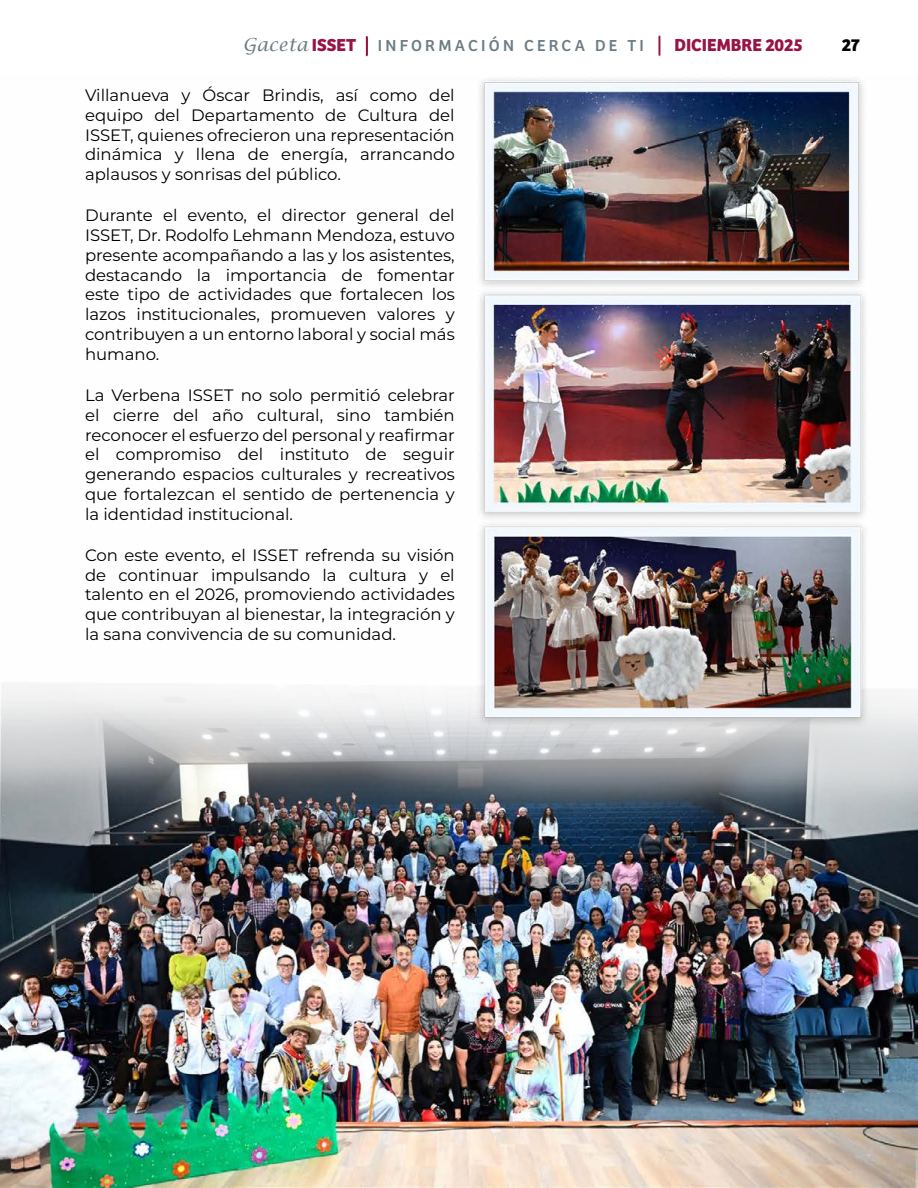
<style>
.page{position:relative;width:918px;height:1188px;background:#fff}
.page>*{position:absolute;margin:0;border:0;box-sizing:border-box;transform-origin:0 0}
.t1{font:700 18px "Bree";color:#981447}
.t2{font:700 18px "Bree";color:#000}
.t3{font:100 16.5px/19.8px "Montserrat";color:#000;text-align:justify}
.t4{font:16.5px "Bree";letter-spacing:.2em;color:#6b7c85}
.s1{font-family:"Lucida Calligraphy";font-style:italic;font-size:18px}
.s2{font-weight:700;font-size:18px;color:#981447}
</style>
<div class="page">
<div style="left:366px;top:36px;width:2px;height:20px;border:2px solid #981447"></div>
<svg style="left:659px;top:36px;width:1px;height:20px"></svg>
<img style="left:0;top:79px;width:918px;height:1109px">
<p class="t4" style="left:243px;top:36px;width:403px"><span class="s1">Gaceta</span><span class="s2">ISSET</span> INFORMACIÓN CERCA DE TI</p>
<p class="t1" style="left:674px;top:34px;width:130px">DICIEMBRE 2025</p>
<p class="t2" style="left:842px;top:34px;width:19px">27</p>
<p class="t3" style="left:85px;top:87px;width:371px">Villanueva y Óscar Brindis, así como del equipo del Departamento de Cultura del ISSET, quienes ofrecieron una representación dinámica y llena de energía, arrancando aplausos y sonrisas del público.</p>
<p class="t3" style="left:85px;top:207px;width:371px">Durante el evento, el director general del ISSET, Dr. Rodolfo Lehmann Mendoza, estuvo presente acompañando a las y los asistentes, destacando la importancia de fomentar este tipo de actividades que fortalecen los lazos institucionales, promueven valores y contribuyen a un entorno laboral y social más humano.</p>
<p class="t3" style="left:85px;top:387px;width:371px">La Verbena ISSET no solo permitió celebrar el cierre del año cultural, sino también reconocer el esfuerzo del personal y reafirmar el compromiso del instituto de seguir generando espacios culturales y recreativos que fortalezcan el sentido de pertenencia y la identidad institucional.</p>
<p class="t3" style="left:85px;top:546px;width:371px">Con este evento, el ISSET refrenda su visión de continuar impulsando la cultura y el talento en el 2026, promoviendo actividades que contribuyan al bienestar, la integración y la sana convivencia de su comunidad.</p>
</div>
